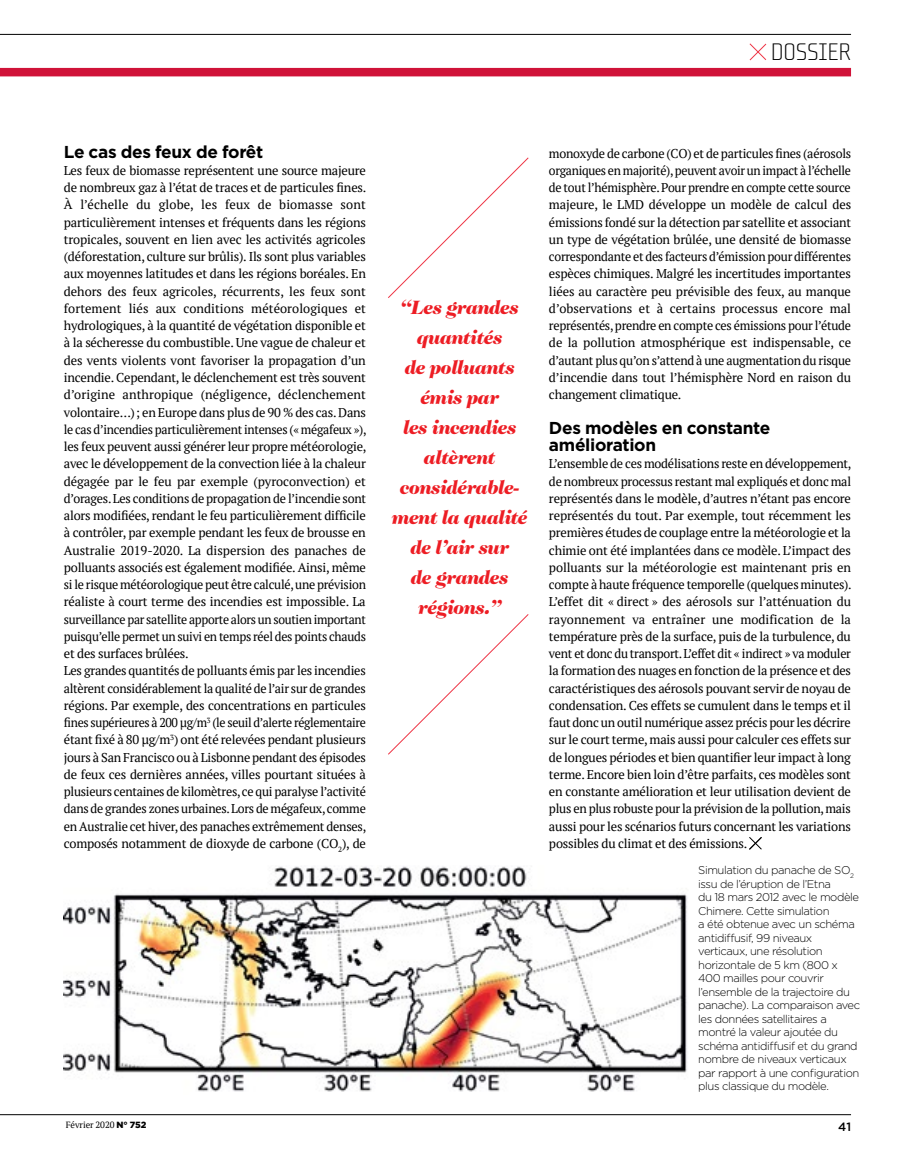
<style>
.page{position:relative;width:915px;height:1170px;background:#fff}
.page>*{position:absolute;margin:0;border:0;box-sizing:border-box;transform-origin:0 0}
.t1{font:25.95px "Transfer B Gauge";letter-spacing:-.01em;color:#000}
.t2{font:italic 900 19.5px/30px "Caslon Two Twenty Four";letter-spacing:-.025em;color:#ed1d24;text-align:center}
.t3{font:700 17.25px/17.2px "Gotham";letter-spacing:-.02em;color:#000}
.t4{font:12.75px/17.2px "PT Serif";letter-spacing:-.015em;color:#000;text-align:justify}
.t5{font:500 12px "Gotham";color:#000}
.t6{font:300 11.25px/13.5px "Gotham";letter-spacing:-.04em;color:#000}
.t7{font:9px "PT Serif";letter-spacing:-.005em;color:#000}
.s1{font-family:"Gotham";font-weight:900}
</style>
<div class="page">
<hr style="left:0;top:1114px;width:850px;height:1px;background:#000">
<hr style="left:0;top:34px;width:850px;height:1px;background:#000">
<svg style="left:749px;top:43px;width:17px;height:18px"></svg>
<div style="left:0;top:68px;width:850px;height:8px;background:#d01339"></div>
<img style="left:64px;top:866px;width:623px;height:226px">
<svg style="left:749px;top:837px;width:12px;height:13px"></svg>
<svg style="left:388px;top:614px;width:141px;height:141px"></svg>
<svg style="left:388px;top:157px;width:141px;height:141px"></svg>
<h1 class="t1" style="left:770px;top:38px;width:82px">DOSSIER</h1>
<h3 class="t3" style="left:64px;top:143px;width:201px">Le cas des feux de forêt</h3>
<p class="t4" style="left:64px;top:161px;width:304px;text-align:left">Les feux de biomasse représentent une source majeure de nombreux gaz à l’état de traces et de particules fines.<br>À l’échelle du globe, les feux de biomasse sont particulièrement intenses et fréquents dans les régions tropicales, souvent en lien avec les activités agricoles (déforestation, culture sur brûlis). Ils sont plus variables aux moyennes latitudes et dans les régions boréales. En dehors des feux agricoles, récurrents, les feux sont fortement liés aux conditions météorologiques et hydrologiques, à la quantité de végétation disponible et à la sécheresse du combustible. Une vague de chaleur et des vents violents vont favoriser la propagation d’un incendie. Cependant, le déclenchement est très souvent d’origine anthropique (négligence, déclenchement volontaire…); en Europe dans plus de 90 % des cas. Dans le cas d’incendies particulièrement intenses (« mégafeux »), les feux peuvent aussi générer leur propre météorologie, avec le développement de la convection liée à la chaleur dégagée par le feu par exemple (pyroconvection) et d’orages. Les conditions de propagation de l’incendie sont alors modifiées, rendant le feu particulièrement difficile à contrôler, par exemple pendant les feux de brousse en Australie 2019-2020. La dispersion des panaches de polluants associés est également modifiée. Ainsi, même si le risque météorologique peut être calculé, une prévision réaliste à court terme des incendies est impossible. La surveillance par satellite apporte alors un soutien important puisqu’elle permet un suivi en temps réel des points chauds et des surfaces brûlées.<br>Les grandes quantités de polluants émis par les incendies altèrent considérablement la qualité de l’air sur de grandes régions. Par exemple, des concentrations en particules fines supérieures à 200 µg/m<sup>3</sup> (le seuil d’alerte réglementaire étant fixé à 80 µg/m<sup>3</sup>) ont été relevées pendant plusieurs jours à San Francisco ou à Lisbonne pendant des épisodes de feux ces dernières années, villes pourtant situées à plusieurs centaines de kilomètres, ce qui paralyse l’activité dans de grandes zones urbaines. Lors de mégafeux, comme en Australie cet hiver, des panaches extrêmement denses, composés notamment de dioxyde de carbone (CO<sub>2</sub>), de</p>
<h2 class="t2" style="left:391px;top:292px;width:137px">“Les grandes quantités<br>de polluants émis par<br>les incendies altèrent considérable&shy;ment la qualité de l’air sur<br>de grandes régions.”</h2>
<p class="t4" style="left:549px;top:144px;width:303px">monoxyde de carbone (CO) et de particules fines (aérosols organiques en majorité), peuvent avoir un impact à l’échelle de tout l’hémisphère. Pour prendre en compte cette source majeure, le LMD développe un modèle de calcul des émissions fondé sur la détection par satellite et associant un type de végétation brûlée, une densité de biomasse correspondante et des facteurs d’émission pour différentes espèces chimiques. Malgré les incertitudes importantes liées au caractère peu prévisible des feux, au manque d’observations et à certains processus encore mal représentés, prendre en compte ces émissions pour l’étude de la pollution atmosphérique est indispensable, ce d’autant plus qu’on s’attend à une augmentation du risque d’incendie dans tout l’hémisphère Nord en raison du changement climatique.</p>
<h3 class="t3" style="left:549px;top:419px;width:223px">Des modèles en constante amélioration</h3>
<p class="t4" style="left:549px;top:455px;width:304px">L’ensemble de ces modélisations reste en développement, de nombreux processus restant mal expliqués et donc mal représentés dans le modèle, d’autres n’étant pas encore représentés du tout. Par exemple, tout récemment les premières études de couplage entre la météorologie et la chimie ont été implantées dans ce modèle. L’impact des polluants sur la météorologie est maintenant pris en compte à haute fréquence temporelle (quelques minutes).<br>L’effet dit « direct » des aérosols sur l’atténuation du rayonnement va entraîner une modification de la température près de la surface, puis de la turbulence, du vent et donc du transport. L’effet dit « indirect » va moduler la formation des nuages en fonction de la présence et des caractéristiques des aérosols pouvant servir de noyau de condensation. Ces effets se cumulent dans le temps et il faut donc un outil numérique assez précis pour les décrire sur le court terme, mais aussi pour calculer ces effets sur de longues périodes et bien quantifier leur impact à long terme. Encore bien loin d’être parfaits, ces modèles sont en constante amélioration et leur utilisation devient de plus en plus robuste pour la prévision de la pollution, mais aussi pour les scénarios futurs concernant les variations possibles du climat et des émissions.</p>
<p class="t6" style="left:698px;top:863px;width:163px">Simulation du panache de SO<sub>2 </sub>issu de l’éruption de l’Etna<br>du 18 mars 2012 avec le modèle<br>Chimere. Cette simulation<br>a été obtenue avec un schéma antidiffusif, 99 niveaux verticaux, une résolution horizontale de 5 km (800 x<br>400 mailles pour couvrir l’ensemble de la trajectoire du panache). La comparaison avec les données satellitaires a montré la valeur ajoutée du schéma antidiffusif et du grand nombre de niveaux verticaux par rapport à une configuration plus classique du modèle.</p>
<p class="t7" style="left:66px;top:1119px;width:82px">Février 2020 <span class="s1">N° 752</span></p>
<p class="t5" style="left:837px;top:1118px;width:14px">41</p>
</div>
